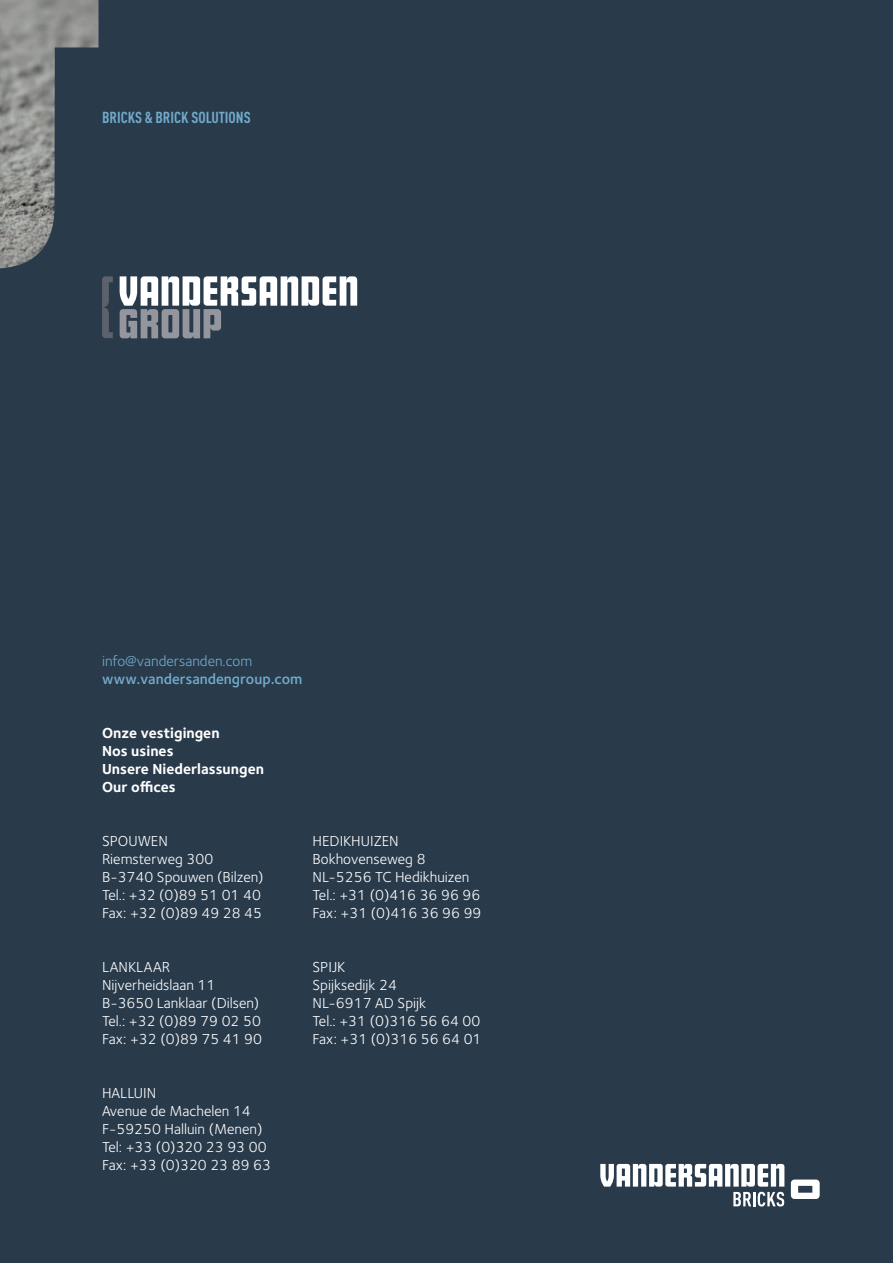
<style>
.page{position:relative;width:893px;height:1263px;background:#293a4b}
.page>*{position:absolute;margin:0;border:0;box-sizing:border-box;transform-origin:0 0}
.t1{font:700 condensed 15.75px "DINOT";color:#71abcb}
.t2{font:15px/18px "Foundry Sterling";color:#fff}
.t3{font:700 15px/18px "Foundry Sterling";color:#fff}
.t4{font:600 15px "Foundry Sterling";color:#71abcb}
.t5{font:15px "Foundry Sterling";color:#71abcb}
</style>
<div class="page">
<svg style="left:120px;top:276px;width:237px;height:62px"></svg>
<svg style="left:102px;top:276px;width:11px;height:62px"></svg>
<img style="left:0;top:0;width:99px;height:268px">
<svg style="left:733px;top:1192px;width:51px;height:14px"></svg>
<svg style="left:600px;top:1164px;width:184px;height:22px"></svg>
<svg style="left:791px;top:1179px;width:29px;height:20px"></svg>
<p class="t1" style="left:102px;top:107px;width:150px">BRICKS &amp; BRICK SOLUTIONS</p>
<p class="t5" style="left:102px;top:652px;width:152px">info@vandersanden.com</p>
<p class="t4" style="left:102px;top:670px;width:202px">www.vandersandengroup.com</p>
<p class="t3" style="left:102px;top:725px;width:163px">Onze vestigingen<br>Nos usines<br>Unsere Niederlassungen<br>Our offices</p>
<p class="t2" style="left:102px;top:832px;width:163px">SPOUWEN<br>Riemsterweg 300<br>B-3740 Spouwen (Bilzen)<br>Tel.: +32 (0)89 51 01 40<br>Fax: +32 (0)89 49 28 45</p>
<p class="t2" style="left:313px;top:832px;width:170px">Hedikhuizen<br>Bokhovenseweg 8<br>NL-5256 TC Hedikhuizen<br>Tel.: +31 (0)416 36 96 96<br>Fax: +31 (0)416 36 96 99</p>
<p class="t2" style="left:102px;top:958px;width:162px">LANKLAAR<br>Nijverheidslaan 11<br>B-3650 Lanklaar (Dilsen)<br>Tel.: +32 (0)89 79 02 50<br>Fax: +32 (0)89 75 41 90</p>
<p class="t2" style="left:313px;top:958px;width:170px">Spijk<br>Spijksedijk 24<br>NL-6917 AD Spijk<br>Tel.: +31 (0)316 56 64 00<br>Fax: +31 (0)316 56 64 01</p>
<p class="t2" style="left:102px;top:1084px;width:170px">HALLUIN<br>Avenue de Machelen 14<br>F-59250 Halluin (Menen)<br>Tel: +33 (0)320 23 93 00<br>Fax: +33 (0)320 23 89 63</p>
</div>
